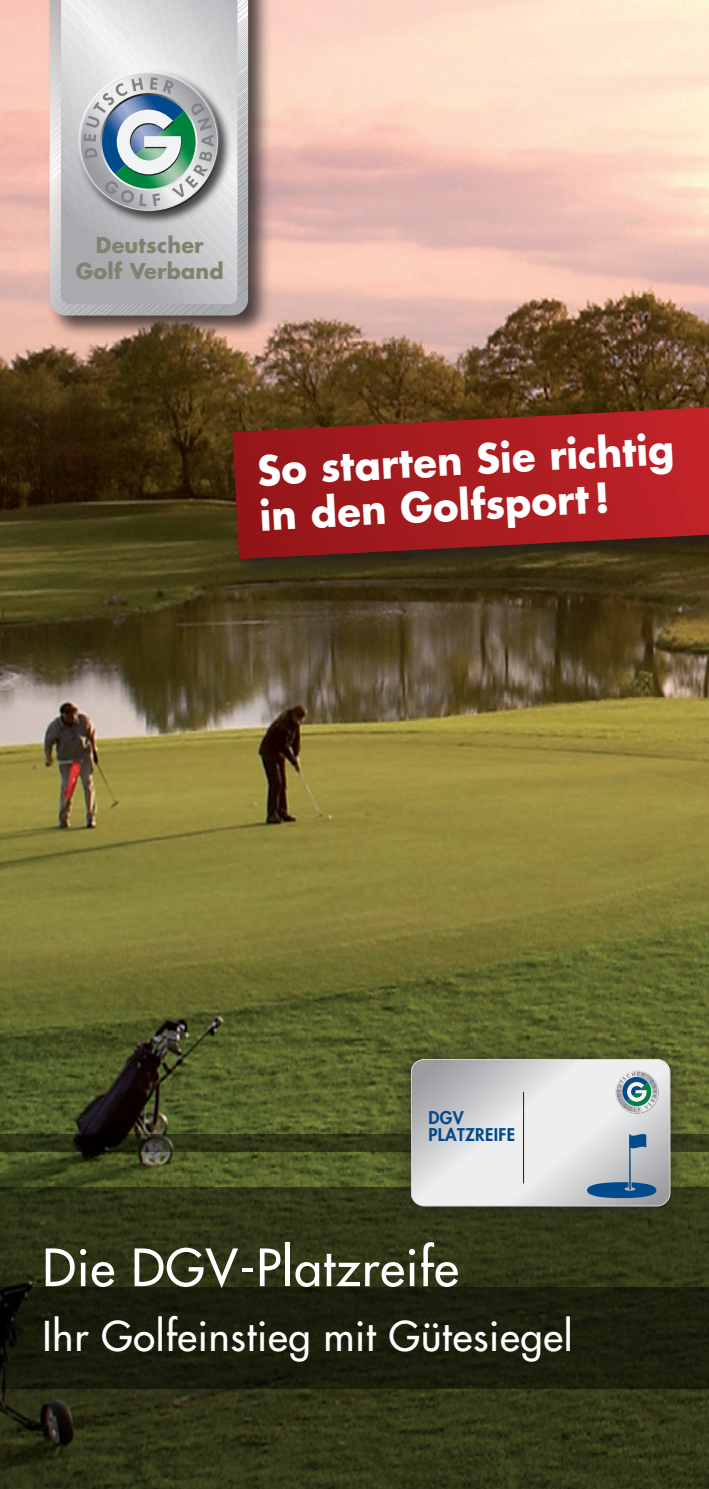
<style>
.page{position:relative;width:709px;height:1489px;background:#fff}
.page>*{position:absolute;margin:0;border:0;box-sizing:border-box;transform-origin:0 0}
.t1{font:50px "Futura LT";letter-spacing:.02em;color:#fff}
.t2{font:700 40px/45px "Futura LT";color:#fff;scale:.96 1}
.t3{font:40px "Futura LT";letter-spacing:.02em;color:#fff}
.t4{font:700 21.25px/26.2px "Futura LT";letter-spacing:.01em;color:#82806e;text-align:center}
.t5{font:800 17px/17px "Futura LT";letter-spacing:.02em;color:#004a8d}
</style>
<div class="page">
<img style="left:0;top:0;width:709px;height:1186px">
<div style="left:47px;top:0;width:225px;height:339px;background:#231f20;opacity:.8"></div>
<svg style="left:50px;top:0;width:198px;height:315px;background:#bac0c2"></svg>
<svg style="left:0;top:1133px;width:709px;height:18px;background:#2c3116"></svg>
<svg style="left:0;top:1186px;width:709px;height:101px;background:#2f3516"></svg>
<svg style="left:0;top:1287px;width:709px;height:201px;background:#252811"></svg>
<div style="left:228px;top:382px;width:481px;height:195px;background:#231f20;opacity:.75"></div>
<svg style="left:232px;top:407px;width:477px;height:152px;background:#961f1d"></svg>
<div style="left:388px;top:1036px;width:305px;height:192px;background:#231f20;opacity:.75"></div>
<svg style="left:411px;top:1059px;width:259px;height:146px;background:#cdd1d5"></svg>
<p class="t4" style="left:76px;top:232px;width:149px">Deutscher<br>Golf Verband</p>
<p class="t2" style="left:256px;top:447px;width:436px;rotate:-3deg">So starten Sie richtig in den Golfsport!</p>
<p class="t5" style="left:428px;top:1108px;width:88px">DGV<br>PLATZREIFE</p>
<p class="t1" style="left:43px;top:1234px;width:417px">Die DGV-Platzreife</p>
<p class="t3" style="left:43px;top:1309px;width:531px">Ihr Golfeinstieg mit Gütesiegel</p>
</div>
